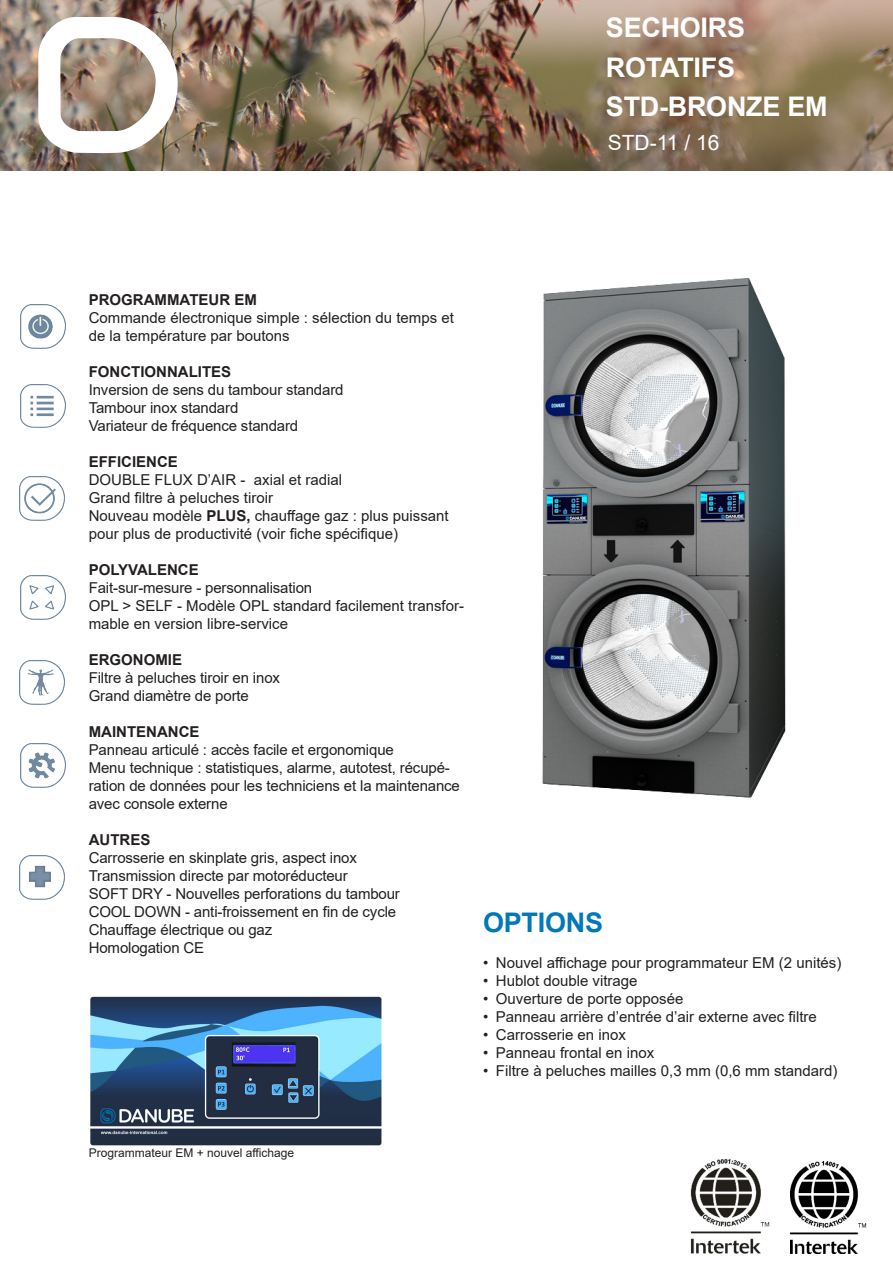
<style>
.page{position:relative;width:893px;height:1263px;background:#fff}
.page>*{position:absolute;margin:0;border:0;box-sizing:border-box;transform-origin:0 0}
.t1{font:700 27px "Arial";letter-spacing:-.01em;color:#fff}
.t2{font:700 27px "Arial";letter-spacing:-.01em;color:#0078b9}
.t3{font:21px "Arial";color:#fff}
.t4{font:15px/18px "Arial";letter-spacing:-.01em;color:#231f20}
.t5{font:700 15px "Arial";color:#231f20}
.t6{font:12px "Arial";color:#231f20}
.s1{font-weight:700}
</style>
<div class="page">
<img style="left:0;top:0;width:893px;height:170px">
<img style="left:31px;top:10px;width:160px;height:150px">
<img style="left:791px;top:1161px;width:76px;height:92px">
<img style="left:690px;top:1158px;width:80px;height:96px">
<img style="left:20px;top:856px;width:44px;height:44px">
<img style="left:20px;top:384px;width:45px;height:44px">
<img style="left:20px;top:477px;width:44px;height:44px">
<img style="left:20px;top:744px;width:45px;height:43px">
<img style="left:21px;top:305px;width:45px;height:43px">
<img style="left:20px;top:576px;width:45px;height:44px">
<img style="left:20px;top:661px;width:44px;height:43px">
<img style="left:542px;top:277px;width:244px;height:521px">
<img style="left:90px;top:996px;width:292px;height:150px">
<p class="t1" style="left:606px;top:8px;width:141px">SECHOIRS</p>
<p class="t1" style="left:606px;top:48px;width:131px">ROTATIFS</p>
<p class="t1" style="left:606px;top:88px;width:223px">STD-BRONZE EM</p>
<p class="t3" style="left:608px;top:128px;width:113px">STD-11 / 16</p>
<p class="t5" style="left:89px;top:290px;width:170px">PROGRAMMATEUR EM</p>
<p class="t4" style="left:89px;top:309px;width:367px">Commande électronique simple : sélection du temps et de la température par boutons</p>
<p class="t5" style="left:89px;top:362px;width:144px">FONCTIONNALITES</p>
<p class="t4" style="left:89px;top:381px;width:256px">Inversion de sens du tambour standard</p>
<p class="t4" style="left:89px;top:399px;width:151px">Tambour inox standard</p>
<p class="t4" style="left:89px;top:417px;width:211px">Variateur de fréquence standard</p>
<p class="t5" style="left:89px;top:452px;width:91px">EFFICIENCE</p>
<p class="t4" style="left:89px;top:471px;width:255px">DOUBLE FLUX D’AIR - axial et radial</p>
<p class="t4" style="left:89px;top:489px;width:186px">Grand filtre à peluches tiroir</p>
<p class="t4" style="left:89px;top:507px;width:361px">Nouveau modèle <span class="s1">PLUS,</span> chauffage gaz : plus puissant pour plus de productivité (voir fiche spécifique)</p>
<p class="t5" style="left:89px;top:560px;width:112px">POLYVALENCE</p>
<p class="t4" style="left:89px;top:579px;width:225px">Fait-sur-mesure - personnalisation</p>
<p class="t4" style="left:89px;top:597px;width:377px">OPL &gt; SELF - Modèle OPL standard facilement transfor&shy;mable en version libre-service</p>
<p class="t5" style="left:89px;top:650px;width:95px">ERGONOMIE</p>
<p class="t4" style="left:89px;top:669px;width:193px">Filtre à peluches tiroir en inox</p>
<p class="t4" style="left:89px;top:687px;width:162px">Grand diamètre de porte</p>
<p class="t5" style="left:89px;top:722px;width:112px">MAINTENANCE</p>
<p class="t4" style="left:89px;top:741px;width:307px">Panneau articulé : accès facile et ergonomique</p>
<p class="t4" style="left:89px;top:759px;width:373px">Menu technique : statistiques, alarme, autotest, récupé&shy;ration de données pour les techniciens et la maintenance avec console externe</p>
<p class="t5" style="left:89px;top:830px;width:63px">AUTRES</p>
<p class="t4" style="left:89px;top:849px;width:270px">Carrosserie en skinplate gris, aspect inox</p>
<p class="t4" style="left:89px;top:867px;width:260px">Transmission directe par motoréducteur</p>
<p class="t4" style="left:89px;top:885px;width:313px">SOFT DRY - Nouvelles perforations du tambour</p>
<p class="t4" style="left:89px;top:903px;width:309px">COOL DOWN - anti-froissement en fin de cycle</p>
<p class="t4" style="left:89px;top:921px;width:185px">Chauffage électrique ou gaz</p>
<p class="t4" style="left:89px;top:939px;width:117px">Homologation CE</p>
<p class="t2" style="left:483px;top:903px;width:121px">OPTIONS</p>
<p class="t4" style="left:483px;top:953px;width:360px">• Nouvel affichage pour programmateur EM (2 unités)</p>
<p class="t4" style="left:483px;top:971px;width:156px">• Hublot double vitrage</p>
<p class="t4" style="left:483px;top:989px;width:202px">• Ouverture de porte opposée</p>
<p class="t4" style="left:483px;top:1007px;width:335px">• Panneau arrière d’entrée d’air externe avec filtre</p>
<p class="t4" style="left:483px;top:1025px;width:144px">• Carrosserie en inox</p>
<p class="t4" style="left:483px;top:1043px;width:173px">• Panneau frontal en inox</p>
<p class="t4" style="left:483px;top:1061px;width:356px">• Filtre à peluches mailles 0,3 mm (0,6 mm standard)</p>
<p class="t6" style="left:89px;top:1145px;width:207px">Programmateur EM + nouvel affichage</p>
</div>
